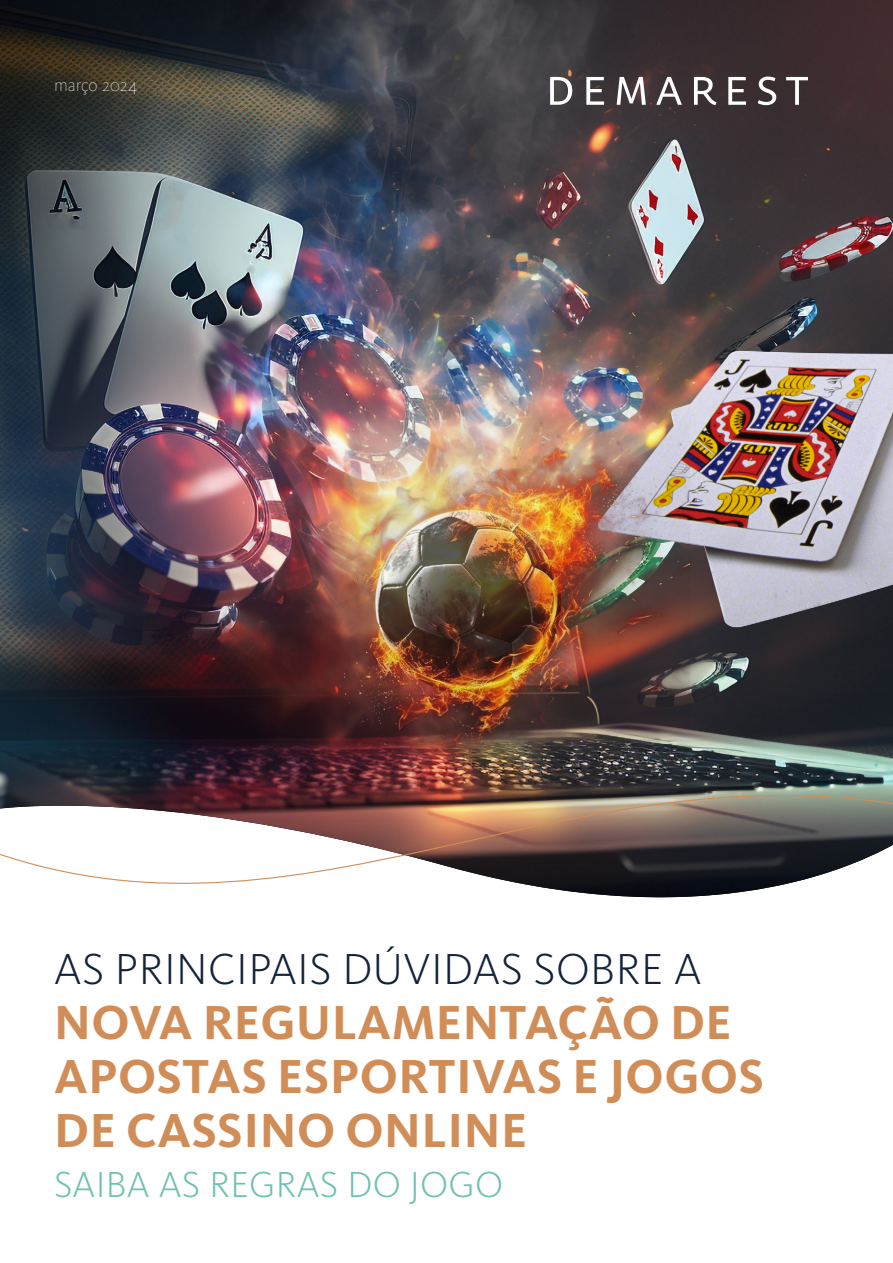
<style>
.page{position:relative;width:893px;height:1263px;background:#fff}
.page>*{position:absolute;margin:0;border:0;box-sizing:border-box;transform-origin:0 0}
.t1{font:700 49.5px/54px "Kievit OT";letter-spacing:.01em;color:#d18d57}
.t2{font:300 45px "Kievit OT";letter-spacing:.01em;color:#14233a}
.t3{font:300 37.5px "Kievit OT";letter-spacing:.01em;color:#70c0b3}
.t4{font:100 18px "Kievit OT";color:#fff}
</style>
<div class="page">
<img style="left:0;top:0;width:893px;height:732px">
<img style="left:0;top:732px;width:893px;height:166px">
<svg style="left:550px;top:77px;width:258px;height:28px"></svg>
<p class="t4" style="left:54px;top:75px;width:85px">março 2024</p>
<p class="t2" style="left:54px;top:944px;width:649px">AS PRINCIPAIS DÚVIDAS SOBRE A</p>
<p class="t1" style="left:54px;top:996px;width:711px">NOVA REGULAMENTAÇÃO DE<br>APOSTAS ESPORTIVAS E JOGOS<br>DE CASSINO ONLINE</p>
<p class="t3" style="left:54px;top:1163px;width:451px">SAIBA AS REGRAS DO JOGO</p>
</div>
